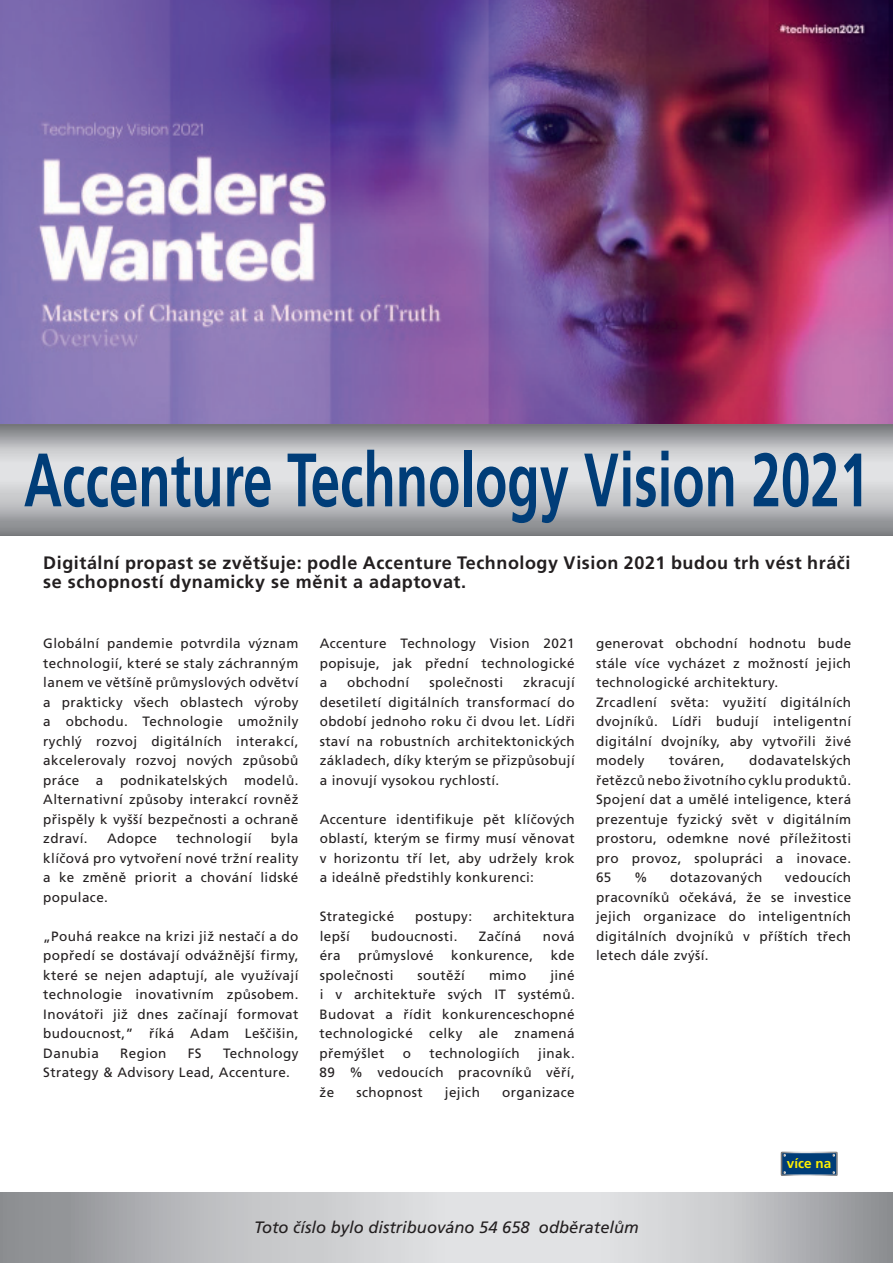
<style>
.page{position:relative;width:893px;height:1263px;background:#fff}
.page>*{position:absolute;margin:0;border:0;box-sizing:border-box;transform-origin:0 0}
.t1{font:700 75.45px "Frutiger CE";color:#003d78;scale:.7 1}
.t2{font:700 18px/19.5px "Frutiger CE";letter-spacing:.03em;color:#231f20}
.t3{font:italic 16.5px "Frutiger CE";color:#231f20}
.t4{font:13.5px/19.5px "Frutiger CE";letter-spacing:.03em;color:#231f20;text-align:justify}
.t5{font:700 13.5px "Frutiger CE";color:#fff101}
</style>
<div class="page">
<img style="left:0;top:0;width:893px;height:424px">
<svg style="left:0;top:424px;width:893px;height:112px"></svg>
<svg style="left:0;top:1193px;width:893px;height:70px"></svg>
<div style="left:781px;top:1152px;width:56px;height:23px;background:#003d78"></div>
<div style="left:781px;top:1152px;width:57px;height:24px;border:2px solid #fff"></div>
<h1 class="t1" style="left:24px;top:437px;width:1209px">Accenture Technology Vision 2021</h1>
<h2 class="t2" style="left:43px;top:553px;width:809px">Digitální propast se zvětšuje: podle Accenture Technology Vision 2021 budou trh vést hráči se schopností dynamicky se měnit a adaptovat.</h2>
<p class="t4" style="left:43px;top:634px;width:257px">Globální pandemie potvrdila význam technologií, které se staly záchranným lanem ve většíně průmyslových odvětví a prakticky všech oblastech výroby a obchodu. Technologie umožnily rychlý rozvoj digitálních interakcí, akcelerovaly rozvoj nových způsobů práce a podnikatelských modelů.<br>Alternativní způsoby interakcí rovněž přispěly k vyšší bezpečnosti a ochraně zdraví.</p>
<p class="t4" style="left:43px;top:829px;width:257px;text-indent:228px">byla klíčová pro vytvoření nové tržní reality a ke změně priorit a chování lidské populace.</p>
<p class="t4" style="left:43px;top:926px;width:257px">„Pouhá reakce na krizi již nestačí a do popředí se dostávají odvážnější firmy, které se nejen adaptují, ale využívají technologie inovativním způsobem.<br>Inovátoři již dnes začínají formovat budoucnost,” říká Adam Leščišin, Danubia</p>
<p class="t4" style="left:107px;top:829px;width:52px">Adopce</p>
<p class="t4" style="left:176px;top:829px;width:77px">technologií</p>
<p class="t4" style="left:43px;top:1043px;width:257px;text-indent:180px">Technology<br>Strategy &amp; Advisory Lead, Accenture.</p>
<p class="t4" style="left:120px;top:1043px;width:48px">Region</p>
<p class="t4" style="left:188px;top:1043px;width:15px">FS</p>
<p class="t4" style="left:320px;top:634px;width:257px">Accenture Technology Vision 2021 popisuje, jak přední technologické a</p>
<p class="t4" style="left:320px;top:673px;width:257px;text-indent:204px">zkracují desetiletí digitálních transformací do období jednoho roku či dvou let. Lídři staví na robustních architektonických základech, díky kterým se přizpůsobují a inovují vysokou rychlostí.</p>
<p class="t4" style="left:320px;top:809px;width:257px">Accenture identifikuje pět klíčových oblastí, kterým se firmy musí věnovat v horizontu tří let, aby udržely krok a ideálně předstihly konkurenci:</p>
<p class="t4" style="left:320px;top:907px;width:76px">Strategické</p>
<p class="t4" style="left:415px;top:907px;width:58px">postupy:</p>
<p class="t4" style="left:493px;top:907px;width:83px">architektura</p>
<p class="t4" style="left:320px;top:926px;width:32px">lepší</p>
<p class="t4" style="left:371px;top:926px;width:88px">budoucnosti.</p>
<p class="t4" style="left:479px;top:926px;width:44px">Začíná</p>
<p class="t4" style="left:543px;top:926px;width:33px">nová</p>
<p class="t4" style="left:320px;top:946px;width:23px">éra</p>
<p class="t4" style="left:358px;top:946px;width:77px">průmyslové</p>
<p class="t4" style="left:451px;top:946px;width:84px">konkurence,</p>
<p class="t4" style="left:551px;top:946px;width:26px">kde</p>
<p class="t4" style="left:320px;top:965px;width:75px">společnosti</p>
<p class="t4" style="left:418px;top:965px;width:49px">soutěží</p>
<p class="t4" style="left:489px;top:965px;width:39px">mimo</p>
<p class="t4" style="left:347px;top:673px;width:64px">obchodní</p>
<p class="t4" style="left:429px;top:673px;width:75px">společnosti</p>
<p class="t4" style="left:320px;top:965px;width:257px;text-indent:231px">jiné i v architektuře svých IT systémů.<br>Budovat a řídit konkurenceschopné technologické celky ale znamená přemýšlet</p>
<p class="t4" style="left:320px;top:1043px;width:257px;text-indent:219px">jinak.<br>89 % vedoucích pracovníků věří, že</p>
<p class="t4" style="left:403px;top:1043px;width:10px">o</p>
<p class="t4" style="left:429px;top:1043px;width:92px">technologiích</p>
<p class="t4" style="left:356px;top:1082px;width:68px">schopnost</p>
<p class="t4" style="left:445px;top:1082px;width:37px">jejich</p>
<p class="t4" style="left:502px;top:1082px;width:74px">organizace</p>
<p class="t4" style="left:596px;top:634px;width:257px;text-align:left">generovat obchodní hodnotu bude stále více vycházet z možností jejich technologické architektury.<br>Zrcadlení světa: využití digitálních dvojníků. Lídři budují inteligentní digitální dvojníky, aby vytvořili živé modely</p>
<p class="t4" style="left:596px;top:751px;width:257px;text-indent:153px">dodavatelských řetězců nebo životního cyklu produktů.<br>Spojení dat a umělé inteligence, která prezentuje fyzický svět v digitálním prostoru, odemkne nové příležitosti pro provoz, spolupráci a inovace.<br>65</p>
<p class="t4" style="left:669px;top:751px;width:57px">továren,</p>
<p class="t4" style="left:596px;top:868px;width:257px;text-indent:189px">vedoucích pracovníků očekává, že se investice jejich organizace do inteligentních digitálních dvojníků v příštích třech letech dále zvýší.</p>
<p class="t4" style="left:634px;top:868px;width:15px">%</p>
<p class="t4" style="left:670px;top:868px;width:94px">dotazovaných</p>
<p class="t5" style="left:787px;top:1155px;width:46px">více na</p>
<p class="t3" style="left:254px;top:1218px;width:386px">Toto číslo bylo distribuováno 54 658 odběratelům</p>
</div>
